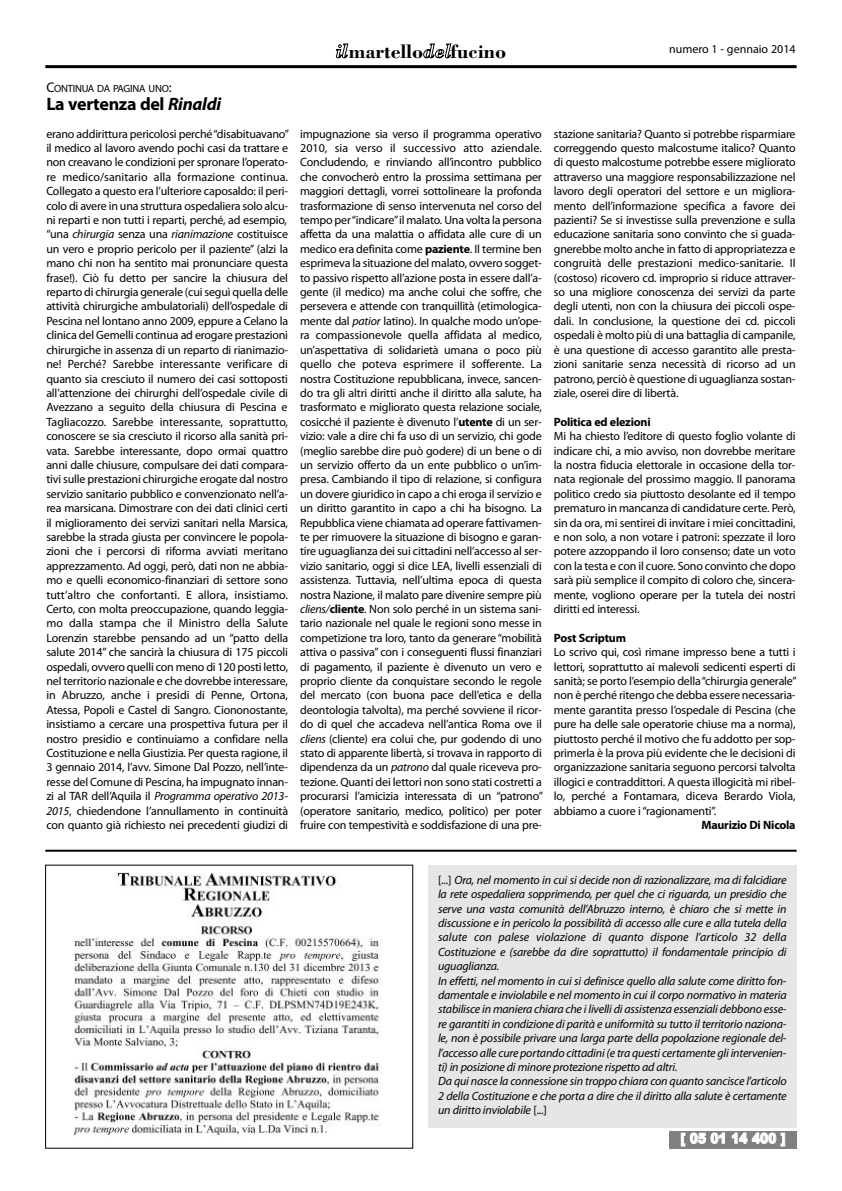
<style>
.page{position:relative;width:842px;height:1191px;background:#fff}
.page>*{position:absolute;margin:0;border:0;box-sizing:border-box;transform-origin:0 0}
.t1{font:700 20px "Bodoni Std";color:#000}
.t2{font:700 18px "Myriad Pro";letter-spacing:-.015em;color:#000}
.t3{font:900 14px "Arial";letter-spacing:-.01em;color:#fff;scale:.87 1}
.t4{font:12px/14.4px "Myriad Pro";letter-spacing:-.015em;color:#000;text-align:justify}
.t5{font:italic 12px/14.4px "Myriad Pro";letter-spacing:-.015em;color:#000}
.t6{font:700 12px "Myriad Pro";letter-spacing:-.015em;color:#000}
.t7{font:10.5px "Myriad Pro";letter-spacing:-.02em;color:#000}
.s1{font-size:14px}
.s2{font-style:italic}
.s3{font-style:italic;color:#fff}
.s4{font-weight:700}
.s5{font-style:normal}
</style>
<div class="page">
<img style="left:73px;top:872px;width:309px;height:263px">
<div style="left:428px;top:865px;width:369px;height:262px;background:#e6e6e6"></div>
<hr style="left:45px;top:65px;width:752px;height:3px;background:#000">
<div style="left:669px;top:1131px;width:128px;height:17px;background:#808080"></div>
<hr style="left:45px;top:849px;width:752px;height:2px;background:#000">
<p class="t7" style="left:46px;top:85px;width:127px"><span class="s1">C</span>ONTINUA DA PAGINA UNO<span class="s1">:</span></p>
<h2 class="t2" style="left:46px;top:98px;width:176px">La vertenza del <span class="s2">Rinaldi</span></h2>
<h1 class="t1" style="left:336px;top:39px;width:172px"><span class="s3">il</span>martello<span class="s3">del</span>fucino</h1>
<p class="t4" style="left:669px;top:42px;width:128px">numero 1 - gennaio 2014</p>
<p class="t4" style="left:46px;top:127px;width:244px;text-align:left">erano addirittura pericolosi perché“disabituavano” il medico al lavoro avendo pochi casi da trattare e non creavano le condizioni per spronare l’operato&shy;re medico/sanitario alla formazione continua.<br>Collegato a questo era l’ulteriore caposaldo: il peri&shy;colo di avere in una struttura ospedaliera solo alcu&shy;ni reparti e non tutti i reparti, perché, ad esempio, “una <span class="s2">chirurgia</span> senza una <span class="s2">rianimazione</span> costituisce un vero e proprio pericolo per il paziente” (alzi la mano chi non ha sentito mai pronunciare questa frase!). Ciò fu detto per sancire la chiusura del reparto di chirurgia generale (cui seguì quella delle attività chirurgiche ambulatoriali) dell’ospedale di Pescina nel lontano anno 2009, eppure a Celano la clinica del Gemelli continua ad erogare prestazioni chirurgiche in assenza di un reparto di rianimazio&shy;ne! Perché? Sarebbe interessante verificare di quanto sia cresciuto il numero dei casi sottoposti all’attenzione dei chirurghi dell’ospedale civile di Avezzano a seguito della chiusura di Pescina e Tagliacozzo. Sarebbe interessante, soprattutto, conoscere se sia cresciuto il ricorso alla sanità pri&shy;vata. Sarebbe interessante, dopo ormai quattro anni dalle chiusure, compulsare dei dati compara&shy;tivi sulle prestazioni chirurgiche erogate dal nostro servizio sanitario pubblico e convenzionato nell’a&shy;rea marsicana. Dimostrare con dei dati clinici certi il miglioramento dei servizi sanitari nella Marsica, sarebbe la strada giusta per convincere le popola&shy;zioni che i percorsi di riforma avviati meritano apprezzamento. Ad oggi, però, dati non ne abbia&shy;mo e quelli economico-finanziari di settore sono tutt’altro che confortanti. E allora, insistiamo.<br>Certo, con molta preoccupazione, quando leggia&shy;mo dalla stampa che il Ministro della Salute Lorenzin starebbe pensando ad un “patto della salute 2014” che sancirà la chiusura di 175 piccoli ospedali, ovvero quelli con meno di 120 posti letto, nel territorio nazionale e che dovrebbe interessare, in Abruzzo, anche i presidi di Penne, Ortona, Atessa, Popoli e Castel di Sangro. Ciononostante, insistiamo a cercare una prospettiva futura per il nostro presidio e continuiamo a confidare nella Costituzione e nella Giustizia. Per questa ragione, il 3 gennaio 2014, l’avv. Simone Dal Pozzo, nell’inte&shy;resse del Comune di Pescina, ha impugnato innan&shy;zi al TAR dell’Aquila il <span class="s2">Programma operativo 2013- 2015</span>, chiedendone l’annullamento in continuità con quanto già richiesto nei precedenti giudizi di</p>
<p class="t4" style="left:300px;top:127px;width:244px">impugnazione sia verso il programma operativo 2010, sia verso il successivo atto aziendale.<br>Concludendo, e rinviando all’incontro pubblico che convocherò entro la prossima settimana per maggiori dettagli, vorrei sottolineare la profonda trasformazione di senso intervenuta nel corso del tempo per“indicare”il malato. Una volta la persona affetta da una malattia o affidata alle cure di un medico era definita come <span class="s4">paziente</span>. Il termine ben esprimeva la situazione del malato, ovvero sogget&shy;to passivo rispetto all’azione posta in essere dall’a&shy;gente (il medico) ma anche colui che soffre, che persevera e attende con tranquillità (etimologica&shy;mente dal <span class="s2">patior</span> latino). In qualche modo un’ope&shy;ra compassionevole quella affidata al medico, un’aspettativa di solidarietà umana o poco più quello che poteva esprimere il sofferente. La nostra Costituzione repubblicana, invece, sancen&shy;do tra gli altri diritti anche il diritto alla salute, ha trasformato e migliorato questa relazione sociale, cosicché il paziente è divenuto l’<span class="s4">utente</span> di un ser&shy;vizio: vale a dire chi fa uso di un servizio, chi gode (meglio sarebbe dire può godere) di un bene o di un servizio offerto da un ente pubblico o un’im&shy;presa. Cambiando il tipo di relazione, si configura un dovere giuridico in capo a chi eroga il servizio e un diritto garantito in capo a chi ha bisogno. La Repubblica viene chiamata ad operare fattivamen&shy;te per rimuovere la situazione di bisogno e garan&shy;tire uguaglianza dei sui cittadini nell’accesso al ser&shy;vizio sanitario, oggi si dice LEA, livelli essenziali di assistenza. Tuttavia, nell’ultima epoca di questa nostra Nazione, il malato pare divenire sempre più <span class="s2">cliens/</span><span class="s4">cliente</span>. Non solo perché in un sistema sani&shy;tario nazionale nel quale le regioni sono messe in competizione tra loro, tanto da generare “mobilità attiva o passiva” con i conseguenti flussi finanziari di pagamento, il paziente è divenuto un vero e proprio cliente da conquistare secondo le regole del mercato (con buona pace dell’etica e della deontologia talvolta), ma perché sovviene il ricor&shy;do di quel che accadeva nell’antica Roma ove il <span class="s2">cliens</span> (cliente) era colui che, pur godendo di uno stato di apparente libertà, si trovava in rapporto di dipendenza da un <span class="s2">patrono</span> dal quale riceveva pro&shy;tezione. Quanti dei lettori non sono stati costretti a procurarsi l’amicizia interessata di un “patrono” (operatore sanitario, medico, politico) per poter fruire con tempestività e soddisfazione di una pre-</p>
<p class="t4" style="left:554px;top:127px;width:243px">stazione sanitaria? Quanto si potrebbe risparmiare correggendo questo malcostume italico? Quanto di questo malcostume potrebbe essere migliorato attraverso una maggiore responsabilizzazione nel lavoro degli operatori del settore e un migliora&shy;mento dell’informazione specifica a favore dei pazienti? Se si investisse sulla prevenzione e sulla educazione sanitaria sono convinto che si guada&shy;gnerebbe molto anche in fatto di appropriatezza e congruità delle prestazioni medico-sanitarie. Il (costoso) ricovero cd. improprio si riduce attraver&shy;so una migliore conoscenza dei servizi da parte degli utenti, non con la chiusura dei piccoli ospe&shy;dali. In conclusione, la questione dei cd. piccoli ospedali è molto più di una battaglia di campanile, è una questione di accesso garantito alle presta&shy;zioni sanitarie senza necessità di ricorso ad un patrono, perciò è questione di uguaglianza sostan&shy;ziale, oserei dire di libertà.</p>
<p class="t6" style="left:554px;top:417px;width:98px">Politica ed elezioni</p>
<p class="t4" style="left:554px;top:430px;width:243px">Mi ha chiesto l’editore di questo foglio volante di indicare chi, a mio avviso, non dovrebbe meritare la nostra fiducia elettorale in occasione della tor&shy;nata regionale del prossimo maggio. Il panorama politico credo sia piuttosto desolante ed il tempo prematuro in mancanza di candidature certe. Però, sin da ora, mi sentirei di invitare i miei concittadini, e non solo, a non votare i patroni: spezzate il loro potere azzoppando il loro consenso; date un voto con la testa e con il cuore. Sono convinto che dopo sarà più semplice il compito di coloro che, sincera&shy;mente, vogliono operare per la tutela dei nostri diritti ed interessi.</p>
<p class="t6" style="left:554px;top:633px;width:74px">Post Scriptum</p>
<p class="t4" style="left:554px;top:646px;width:244px">Lo scrivo qui, così rimane impresso bene a tutti i lettori, soprattutto ai malevoli sedicenti esperti di sanità; se porto l’esempio della“chirurgia generale” non è perché ritengo che debba essere necessaria&shy;mente garantita presso l’ospedale di Pescina (che pure ha delle sale operatorie chiuse ma a norma), piuttosto perché il motivo che fu addotto per sop&shy;primerla è la prova più evidente che le decisioni di organizzazione sanitaria seguono percorsi talvolta illogici e contraddittori. A questa illogicità mi ribel&shy;lo, perché a Fontamara, diceva Berardo Viola, abbiamo a cuore i“ragionamenti”.</p>
<p class="t6" style="left:701px;top:820px;width:96px">Maurizio Di Nicola</p>
<p class="t5" style="left:438px;top:873px;width:350px"><span class="s5">[...]</span> Ora, nel momento in cui si decide non di razionalizzare, ma di falcidiare la rete ospedaliera sopprimendo, per quel che ci riguarda, un presidio che serve una vasta comunità dell’Abruzzo interno, è chiaro che si mette in discussione e in pericolo la possibilità di accesso alle cure e alla tutela della salute con palese violazione di quanto dispone l’articolo 32 della Costituzione e (sarebbe da dire soprattutto) il fondamentale principio di uguaglianza.<br>In effetti, nel momento in cui si definisce quello alla salute come diritto fon&shy;damentale e inviolabile e nel momento in cui il corpo normativo in materia stabilisce in maniera chiara che i livelli di assistenza essenziali debbono esse&shy;re garantiti in condizione di parità e uniformità su tutto il territorio naziona&shy;le, non è possibile privare una larga parte della popolazione regionale del&shy;l’accesso alle cure portando cittadini (e tra questi certamente gli intervenien&shy;ti) in posizione di minore protezione rispetto ad altri.<br>Da qui nasce la connessione sin troppo chiara con quanto sancisce l’articolo 2 della Costituzione e che porta a dire che il diritto alla salute è certamente un diritto inviolabile <span class="s5">[...]</span></p>
<p class="t3" style="left:680px;top:1130px;width:122px">[ 05 01 14 400 ]</p>
</div>
